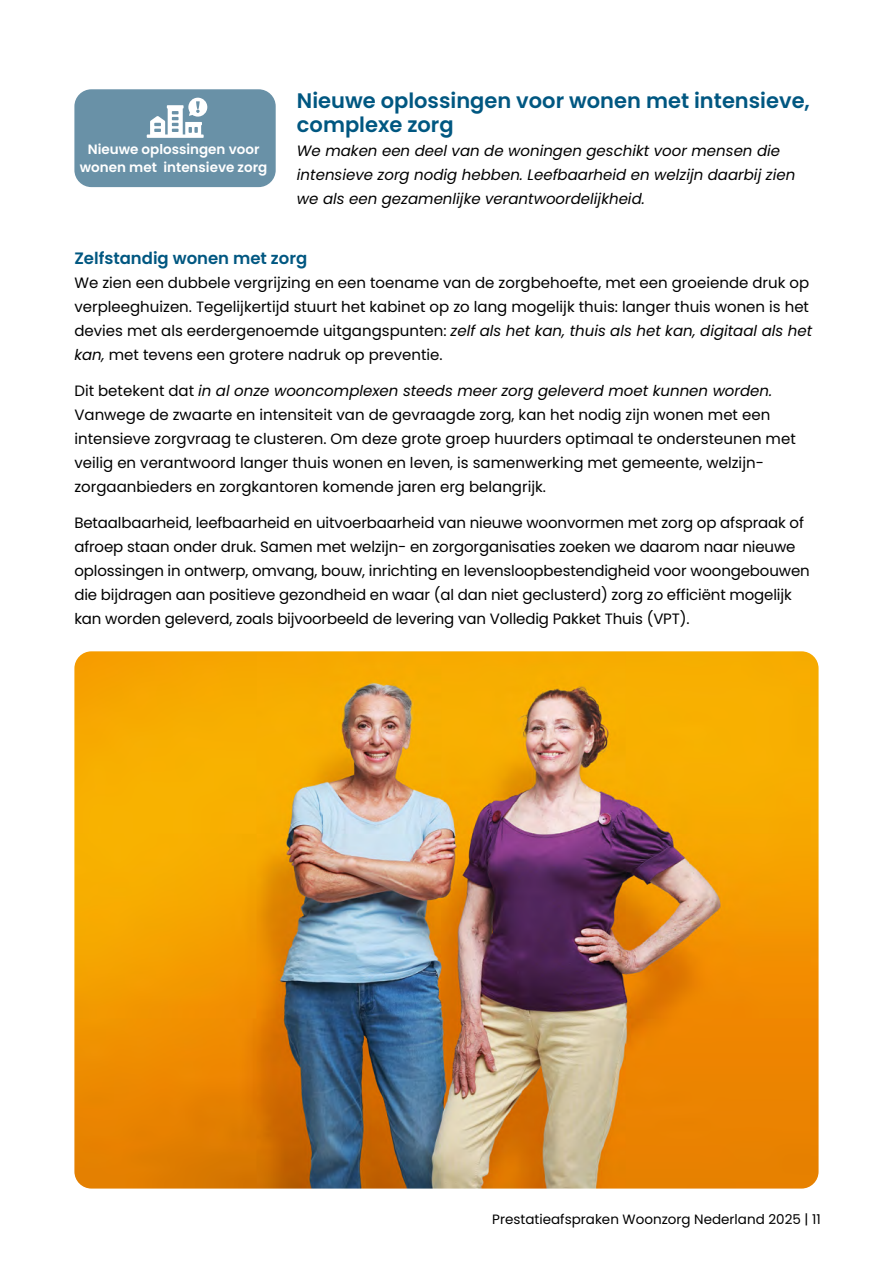
<style>
.page{position:relative;width:893px;height:1263px;background:#fff}
.page>*{position:absolute;margin:0;border:0;box-sizing:border-box;transform-origin:0 0}
.t1{font:600 21px/24px "Poppins";color:#005781}
.t2{font:600 16.5px "Poppins";color:#005781}
.t3{font:15px/24px "Poppins";color:#000}
.t4{font:italic 15px/24px "Poppins";color:#000}
.t5{font:600 13.5px/18px "Poppins";color:#fff;text-align:center}
.t6{font:13.5px "Poppins";color:#000}
.s1{font-style:italic}
</style>
<div class="page">
<img style="left:74px;top:651px;width:745px;height:537px">
<div style="left:74px;top:89px;width:202px;height:98px;background:#6991a7;border-radius:17px"></div>
<svg style="left:147px;top:98px;width:60px;height:40px"></svg>
<p class="t5" style="left:80px;top:140px;width:189px">Nieuwe oplossingen voor wonen met intensieve zorg</p>
<h1 class="t1" style="left:297px;top:89px;width:514px">Nieuwe oplossingen voor wonen met intensieve, complexe zorg</h1>
<p class="t4" style="left:297px;top:139px;width:500px">We maken een deel van de woningen geschikt voor mensen die intensieve zorg nodig hebben. Leefbaarheid en welzijn daarbij zien we als een gezamenlijke verantwoordelijkheid.</p>
<p class="t2" style="left:74px;top:249px;width:234px">Zelfstandig wonen met zorg</p>
<p class="t3" style="left:74px;top:271px;width:739px">We zien een dubbele vergrijzing en een toename van de zorgbehoefte, met een groeiende druk op verpleeghuizen. Tegelijkertijd stuurt het kabinet op zo lang mogelijk thuis: langer thuis wonen is het devies met als eerdergenoemde uitgangspunten: <span class="s1">zelf als het kan, thuis als het kan, digitaal als het kan,</span> met tevens een grotere nadruk op preventie.</p>
<p class="t3" style="left:74px;top:379px;width:723px">Dit betekent dat <span class="s1">in al onze wooncomplexen steeds meer zorg geleverd moet kunnen worden.<br></span>Vanwege de zwaarte en intensiteit van de gevraagde zorg, kan het nodig zijn wonen met een intensieve zorgvraag te clusteren. Om deze grote groep huurders optimaal te ondersteunen met veilig en verantwoord langer thuis wonen en leven, is samenwerking met gemeente, welzijn&shy;zorgaanbieders en zorgkantoren komende jaren erg belangrijk.</p>
<p class="t3" style="left:74px;top:511px;width:737px">Betaalbaarheid, leefbaarheid en uitvoerbaarheid van nieuwe woonvormen met zorg op afspraak of afroep staan onder druk. Samen met welzijn- en zorgorganisaties zoeken we daarom naar nieuwe oplossingen in ontwerp, omvang, bouw, inrichting en levensloopbestendigheid voor woongebouwen die bijdragen aan positieve gezondheid en waar (al dan niet geclusterd) zorg zo efficiënt mogelijk kan worden geleverd, zoals bijvoorbeeld de levering van Volledig Pakket Thuis (VPT).</p>
<p class="t6" style="left:492px;top:1211px;width:330px">Prestatieafspraken Woonzorg Nederland 2025 | 11</p>
</div>
